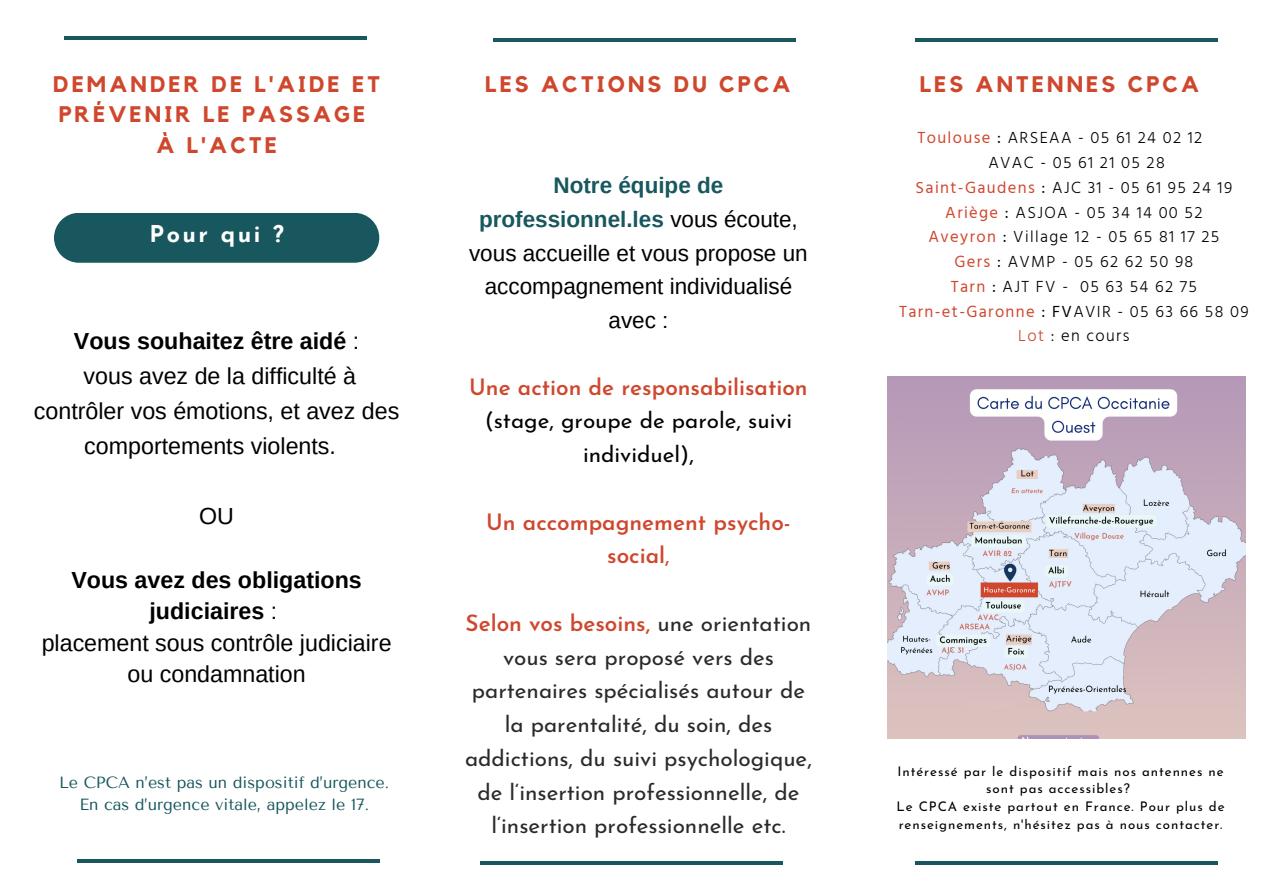
<style>
.page{position:relative;width:1263px;height:894px;background:#fff}
.page>*{position:absolute;margin:0;border:0;box-sizing:border-box;transform-origin:0 0}
.t1{font:23.25px/34.8px "Arimo";color:#000;text-align:center}
.t2{font:700 23.25px/31.5px "Arimo";color:#000;text-align:center}
.t3{font:700 23.25px "Josefin Sans";letter-spacing:.11em;color:#fff}
.t4{font:22.5px/33.8px "Josefin Sans";color:#2b2a29;text-align:center}
.t5{font:22.5px/33.8px "Arimo";color:#000;text-align:center}
.t6{font:700 22.5px/30.3px "Kollektif";letter-spacing:.14em;color:#cf472d}
.t7{font:22.5px/33.8px "Josefin Sans";color:#000;text-align:center}
.t8{font:600 22.5px/33.8px "Josefin Sans";color:#cf472d;text-align:center}
.t9{font:300 16.5px "Hind Madurai";letter-spacing:.08em;color:#000}
.t10{font:16.5px "Hind Madurai";letter-spacing:.08em;color:#cf472d}
.t11{font:16.2px/22.5px "Tenor Sans";color:#17575d;text-align:center}
.t12{font:13.35px/17.7px "Josefin Sans";letter-spacing:.07em;color:#000;text-align:center}
.s1{font-weight:400}
.s2{font-weight:700;color:#17575d}
.s3{font-weight:600;color:#cf472d}
.s4{font-weight:400;color:#cf472d}
.s5{color:#cf472d}
.s6{color:#000}
.s7{font-weight:300;color:#000}
</style>
<div class="page">
<svg style="left:915px;top:861px;width:303px;height:3px"></svg>
<hr style="left:915px;top:38px;width:303px;height:4px;background:#17575d">
<img style="left:887px;top:377px;width:359px;height:360px">
<hr style="left:493px;top:38px;width:303px;height:4px;background:#17575d">
<div style="left:54px;top:213px;width:325px;height:50px;background:#17575d;border-radius:25px"></div>
<svg style="left:480px;top:861px;width:303px;height:3px"></svg>
<svg style="left:77px;top:859px;width:303px;height:3px"></svg>
<hr style="left:65px;top:36px;width:302px;height:4px;background:#17575d">
<p class="t6" style="left:53px;top:70px;width:328px">DEMANDER DE L'AIDE ET<br>PRÉVENIR LE PASSAGE</p>
<p class="t6" style="left:156px;top:130px;width:122px">À L'ACTE</p>
<p class="t3" style="left:149px;top:224px;width:136px">Pour qui ?</p>
<p class="t2" style="left:74px;top:325px;width:287px">Vous souhaitez être aidé <span class="s1">:</span></p>
<p class="t1" style="left:34px;top:358px;width:367px">vous avez de la difficulté à contrôler vos émotions, et avez des comportements violents.</p>
<p class="t1" style="left:199px;top:498px;width:36px">OU</p>
<p class="t2" style="left:71px;top:564px;width:292px">Vous avez des obligations judiciaires <span class="s1">:</span></p>
<p class="t1" style="left:42px;top:627px;width:351px;line-height:31.5px">placement sous contrôle judiciaire ou condamnation</p>
<p class="t11" style="left:59px;top:770px;width:332px">Le CPCA n’est pas un dispositif d’urgence.<br>En cas d’urgence vitale, appelez le 17.</p>
<p class="t6" style="left:485px;top:70px;width:307px">LES ACTIONS DU CPCA</p>
<p class="t6" style="left:920px;top:70px;width:281px">LES ANTENNES CPCA</p>
<p class="t5" style="left:469px;top:168px;width:340px"><span class="s2">Notre équipe de professionnel.les</span> vous écoute, vous accueille et vous propose un accompagnement individualisé avec :</p>
<p class="t7" style="left:469px;top:372px;width:340px"><span class="s3">Une action de responsabilisation </span>(stage, groupe de parole, suivi individuel),</p>
<p class="t8" style="left:486px;top:507px;width:306px">Un accompagnement psycho&shy;social<span class="s1">,</span></p>
<p class="t4" style="left:465px;top:608px;width:348px"><span class="s3">Selon vos besoins,</span> une orientation vous sera proposé vers des partenaires spécialisés autour de la parentalité, du soin, des addictions, du suivi psychologique, de l‘insertion professionnelle, de l‘insertion professionnelle etc.</p>
<p class="t9" style="left:917px;top:127px;width:286px"><span class="s4">Toulouse</span> <span class="s1">:</span> ARSEAA - 05 61 24 02 12</p>
<p class="t9" style="left:988px;top:152px;width:178px">AVAC - 05 61 21 05 28</p>
<p class="t9" style="left:916px;top:176px;width:318px"><span class="s4">Saint-Gaudens</span> <span class="s1">:</span> AJC 31 - 05 61 95 24 19</p>
<p class="t9" style="left:945px;top:201px;width:259px"><span class="s4">Ariège</span> <span class="s1">:</span> ASJOA - 05 34 14 00 52</p>
<p class="t9" style="left:929px;top:226px;width:292px"><span class="s4">Aveyron</span> <span class="s1">:</span> Village 12 - 05 65 81 17 25</p>
<p class="t9" style="left:954px;top:251px;width:240px"><span class="s4">Gers</span> <span class="s1">:</span> AVMP - 05 62 62 50 98</p>
<p class="t9" style="left:951px;top:275px;width:248px"><span class="s4">Tarn</span> <span class="s1">:</span> AJT FV - 05 63 54 62 75</p>
<p class="t9" style="left:1018px;top:325px;width:113px"><span class="s5">Lot</span> : en cours</p>
<p class="t10" style="left:899px;top:300px;width:351px">Tarn-et-Garonne <span class="s6">: FV</span><span class="s7">AVIR - 05 63 66 58 09</span></p>
<p class="t12" style="left:897px;top:763px;width:328px">Intéressé par le dispositif mais nos antennes ne sont pas accessibles?</p>
<p class="t12" style="left:896px;top:798px;width:330px;text-align:left">Le CPCA existe partout en France. Pour plus de renseignements, n'hésitez pas à nous contacter.</p>
</div>
